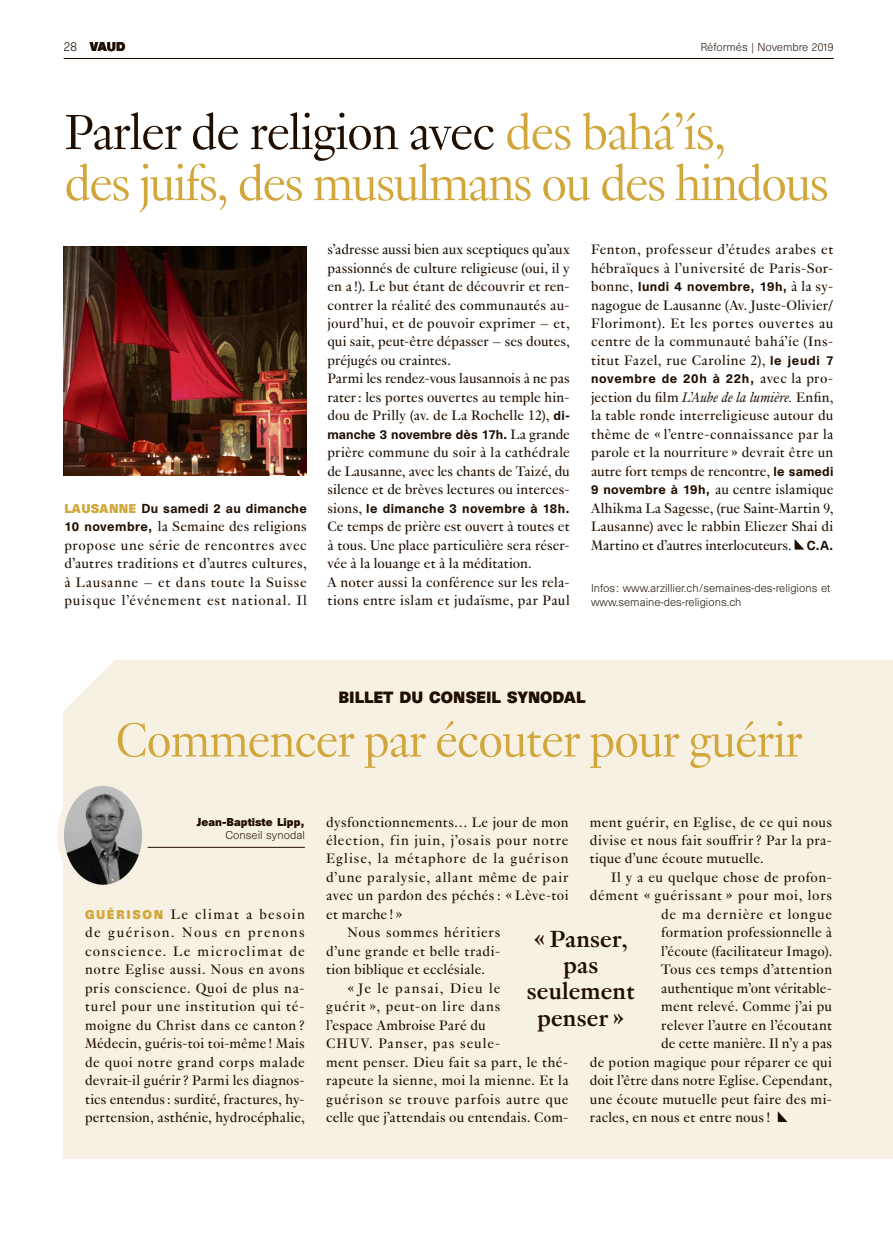
<style>
.page{position:relative;width:893px;height:1234px;background:#fff}
.page>*{position:absolute;margin:0;border:0;box-sizing:border-box;transform-origin:0 0}
.REF_Titres_indd{font:300 54px "Genath";letter-spacing:-.04em;color:#d1a63a}
.REF_Titres_indd-2{font:300 54px "Genath";letter-spacing:-.03em;color:#200e00}
.REF_Titres_indd-3{font:300 52.5px "Genath";letter-spacing:-.03em;color:#d1a63a}
.REF_Exergue_indd{font:700 25.5px/26.2px "Genath";letter-spacing:.01em;color:#200e00;text-align:center}
.REF_Texte_indd{font:15px/18.5px "Genath";letter-spacing:.02em;color:#200e00;text-align:justify}
.REF_Texte_indd-2{font:15px "Genath";letter-spacing:.055em;color:#200e00}
.REF_Texte_indd-3{font:15px "Genath";letter-spacing:.05em;color:#200e00}
.REF_Texte_indd-4{font:15px "Genath";letter-spacing:.06em;color:#200e00}
.REF_Texte_indd-5{font:15px "Genath";letter-spacing:.065em;color:#200e00}
.REF_Texte_indd-6{font:15px "Genath";color:#200e00}
.REF_Texte_indd-7{font:700 15px "Unica SB";letter-spacing:-.005em;color:#200e00}
.REF_Texte_indd-8{font:15px "Genath";letter-spacing:.075em;color:#200e00}
.REF_Texte_indd-9{font:500 12px "Unica SB";letter-spacing:.03em;color:#200e00}
.REF_Texte_indd-10{font:500 12px "Unica SB";letter-spacing:.005em;color:#200e00}
.REF_Texte_indd-11{font:500 12px "Unica SB";letter-spacing:.055em;color:#200e00}
.t1{font:700 11.7px "Unica SB";color:#200e00}
.REF_legendes_copyrig{font:300 10.5px/13.5px "Unica SB";color:#200e00}
.REF_legendes_copyrig-2{font:700 10.5px "Unica SB";color:#200e00}
.s1{font-weight:300;font-size:12px}
.s2{color:#d1a63a}
.s3{font-family:"Unica SB";font-weight:500;font-size:12px}
.s4{font-family:"Genath";font-weight:400;font-size:15px}
.s5{font-style:italic}
.s6{font-weight:700;font-size:11.7px;color:#d1a63a}
.s7{font-family:"Unica SB";font-weight:700;font-size:11.7px;color:#d1a63a}
</style>
<div class="page">
<svg style="left:795px;top:539px;width:9px;height:10px"></svg>
<img style="left:64px;top:246px;width:243px;height:229px">
<div style="left:63px;top:660px;width:830px;height:498px;background:#f7f1e3"></div>
<svg style="left:63px;top:660px;width:52px;height:51px"></svg>
<svg style="left:778px;top:1111px;width:9px;height:10px"></svg>
<hr style="left:77px;top:846px;width:228px;height:1px;background:#200e00">
<img style="left:62px;top:786px;width:79px;height:97px">
<div style="left:57px;top:778px;width:92px;height:113px;border:7px solid #f7f1e3;border-radius:50%"></div>
<hr style="left:64px;top:58px;width:769px;height:1px;background:#200e00">
<p class="t1" style="left:64px;top:39px;width:63px"><span class="s1">28</span> VAUD</p>
<p class="REF_legendes_copyrig" style="left:700px;top:41px;width:135px">Réformés | Novembre 2019</p>
<p class="REF_Titres_indd-2" style="left:64px;top:94px;width:664px">Parler de religion avec <span class="s2">des bahá’ís,</span></p>
<p class="REF_Titres_indd" style="left:64px;top:145px;width:766px">des juifs, des musulmans ou des hindous</p>
<p class="REF_Texte_indd" style="left:327px;top:239px;width:244px;text-align:left">s’adresse aussi bien aux sceptiques qu’aux passionnés de culture religieuse (oui, il y en a !). Le but étant de découvrir et ren&shy;contrer la réalité des communautés au&shy;jourd’hui, et de pouvoir exprimer – et, qui sait, peut-être dépasser – ses doutes, préjugés ou craintes.<br>Parmi les rendez-vous lausannois à ne pas rater : les portes ouvertes au temple hin&shy;dou de Prilly (av. de La Rochelle 12), <span class="s3">di-</span></p>
<p class="REF_Texte_indd-10" style="left:327px;top:426px;width:244px">manche 3 novembre dès 17h. <span class="s4">La grande</span></p>
<p class="REF_Texte_indd" style="left:327px;top:442px;width:244px">prière commune du soir à la cathédrale de Lausanne, avec les chants de Taizé, du silence et de brèves lectures ou interces-</p>
<p class="REF_Texte_indd-9" style="left:327px;top:500px;width:244px"><span class="s4">sions,</span> le dimanche 3 novembre à 18h.</p>
<p class="REF_Texte_indd" style="left:327px;top:516px;width:244px;text-align:left">Ce temps de prière est ouvert à toutes et à tous. Une place particulière sera réser&shy;vée à la louange et à la méditation.<br>A noter aussi la conférence sur les rela&shy;tions entre islam et judaïsme, par Paul</p>
<p class="REF_Texte_indd" style="left:591px;top:239px;width:244px">Fenton, professeur d’études arabes et hébraïques à l’université de Paris-Sor-</p>
<p class="REF_Texte_indd-9" style="left:591px;top:279px;width:244px"><span class="s4">bonne,</span> lundi 4 novembre, 19h, <span class="s4">à la sy-</span></p>
<p class="REF_Texte_indd" style="left:591px;top:294px;width:244px">nagogue de Lausanne (Av. Juste-Olivier/ Florimont). Et les portes ouvertes au centre de la communauté bahá’íe (Ins&shy;titut Fazel, rue Caroline 2), <span class="s3">le jeudi 7</span></p>
<p class="REF_Texte_indd-11" style="left:591px;top:371px;width:244px">novembre de 20h à 22h, <span class="s4">avec la pro-</span></p>
<p class="REF_Texte_indd" style="left:591px;top:387px;width:244px">jection du film <span class="s5">L’Aube de la lumière.</span> Enfin, la table ronde interreligieuse autour du thème de « l’entre-connaissance par la parole et la nourriture » devrait être un autre fort temps de rencontre, <span class="s3">le samedi 9 novembre à 19h,</span> au centre islamique Alhikma La Sagesse, (rue Saint-Martin 9, Lausanne) avec le rabbin Eliezer Shai di Martino et d’autres interlocuteurs. <span class="s3">C.A.</span></p>
<p class="REF_legendes_copyrig" style="left:591px;top:581px;width:241px">Infos: www.arzillier.ch/semaines-des-religions et www.semaine-des-religions.ch</p>
<p class="REF_Texte_indd-9" style="left:64px;top:500px;width:244px"><span class="s6">LAUSANNE</span> Du samedi 2 au dimanche</p>
<p class="REF_Texte_indd" style="left:64px;top:516px;width:244px"><span class="s3">10 novembre,</span> la Semaine des religions propose une série de rencontres avec d’autres traditions et d’autres cultures, à Lausanne – et dans toute la Suisse puisque l’événement est national. Il</p>
<p class="REF_Texte_indd-7" style="left:338px;top:687px;width:248px">BILLET DU CONSEIL SYNODAL</p>
<p class="REF_Titres_indd-3" style="left:115px;top:702px;width:689px">Commencer par écouter pour guérir</p>
<p class="REF_legendes_copyrig-2" style="left:197px;top:814px;width:110px">Jean-Baptiste Lipp,</p>
<p class="REF_legendes_copyrig" style="left:226px;top:828px;width:81px">Conseil synodal</p>
<p class="REF_Texte_indd" style="left:85px;top:903px;width:221px"><span class="s7">GUÉRISON</span> Le climat a besoin de guérison. Nous en prenons conscience. Le microclimat de notre Eglise aussi. Nous en avons pris conscience. Quoi de plus na&shy;turel pour une institution qui té&shy;moigne du Christ dans ce canton ?<br>Médecin, guéris-toi toi-même ! Mais de quoi notre grand corps malade devrait-il guérir ? Parmi les diagnos&shy;tics entendus : surdité, fractures, hy&shy;pertension, asthénie, hydrocéphalie,</p>
<p class="REF_Texte_indd" style="left:326px;top:811px;width:244px">dysfonctionnements… Le jour de mon</p>
<p class="REF_Texte_indd-4" style="left:326px;top:829px;width:244px">élection, fin juin, j’osais pour notre</p>
<p class="REF_Texte_indd-5" style="left:326px;top:848px;width:244px">Eglise, la métaphore de la guérison</p>
<p class="REF_Texte_indd-2" style="left:326px;top:866px;width:244px">d’une paralysie, allant même de pair</p>
<p class="REF_Texte_indd" style="left:326px;top:885px;width:244px">avec un pardon des péchés : « Lève-toi</p>
<p class="REF_Texte_indd" style="left:326px;top:903px;width:78px">et marche ! »</p>
<p class="REF_Texte_indd-2" style="left:347px;top:921px;width:155px">Nous sommes héritiers</p>
<p class="REF_Texte_indd" style="left:326px;top:940px;width:176px">d’une grande et belle tradi-</p>
<p class="REF_Texte_indd" style="left:326px;top:958px;width:160px">tion biblique et ecclésiale.</p>
<p class="REF_Texte_indd-8" style="left:347px;top:977px;width:155px">« Je le pansai, Dieu le</p>
<p class="REF_Texte_indd-2" style="left:326px;top:995px;width:176px">guérit », peut-on lire dans</p>
<p class="REF_Texte_indd" style="left:326px;top:1014px;width:161px">l’espace Ambroise Paré du</p>
<p class="REF_Texte_indd-5" style="left:326px;top:1032px;width:176px">CHUV. Panser, pas seule-</p>
<p class="REF_Texte_indd" style="left:326px;top:1051px;width:244px">ment penser. Dieu fait sa part, le thé-</p>
<p class="REF_Texte_indd" style="left:326px;top:1069px;width:244px">rapeute la sienne, moi la mienne. Et la</p>
<p class="REF_Texte_indd-3" style="left:326px;top:1087px;width:244px">guérison se trouve parfois autre que</p>
<p class="REF_Texte_indd" style="left:326px;top:1106px;width:244px">celle que j’attendais ou entendais. Com-</p>
<p class="REF_Texte_indd" style="left:590px;top:811px;width:244px">ment guérir, en Eglise, de ce qui nous divise et nous fait souffrir ? Par la pra&shy;tique d’une écoute mutuelle.</p>
<p class="REF_Texte_indd" style="left:611px;top:866px;width:223px">Il y a eu quelque chose de profon-</p>
<p class="REF_Texte_indd-3" style="left:590px;top:884px;width:244px">dément « guérissant » pour moi, lors</p>
<p class="REF_Texte_indd-4" style="left:661px;top:903px;width:172px">de ma dernière et longue</p>
<p class="REF_Texte_indd" style="left:661px;top:922px;width:172px">formation professionnelle à</p>
<p class="REF_Texte_indd" style="left:661px;top:940px;width:172px">l’écoute (facilitateur Imago).</p>
<p class="REF_Texte_indd" style="left:661px;top:958px;width:172px">Tous ces temps d’attention</p>
<p class="REF_Texte_indd-6" style="left:661px;top:977px;width:172px">authentique m’ont véritable-</p>
<p class="REF_Texte_indd" style="left:661px;top:995px;width:172px">ment relevé. Comme j’ai pu</p>
<p class="REF_Texte_indd" style="left:661px;top:1014px;width:172px">relever l’autre en l’écoutant</p>
<p class="REF_Texte_indd" style="left:661px;top:1032px;width:172px">de cette manière. Il n’y a pas</p>
<p class="REF_Texte_indd" style="left:590px;top:1051px;width:244px">de potion magique pour réparer ce qui</p>
<p class="REF_Texte_indd" style="left:590px;top:1069px;width:244px">doit l’être dans notre Eglise. Cependant,</p>
<p class="REF_Texte_indd" style="left:590px;top:1088px;width:244px">une écoute mutuelle peut faire des mi-</p>
<p class="REF_Texte_indd" style="left:590px;top:1106px;width:182px">racles, en nous et entre nous !</p>
<p class="REF_Exergue_indd" style="left:534px;top:923px;width:95px">« Panser, pas</p>
<p class="REF_Exergue_indd" style="left:527px;top:975px;width:110px">seulement penser »</p>
</div>
